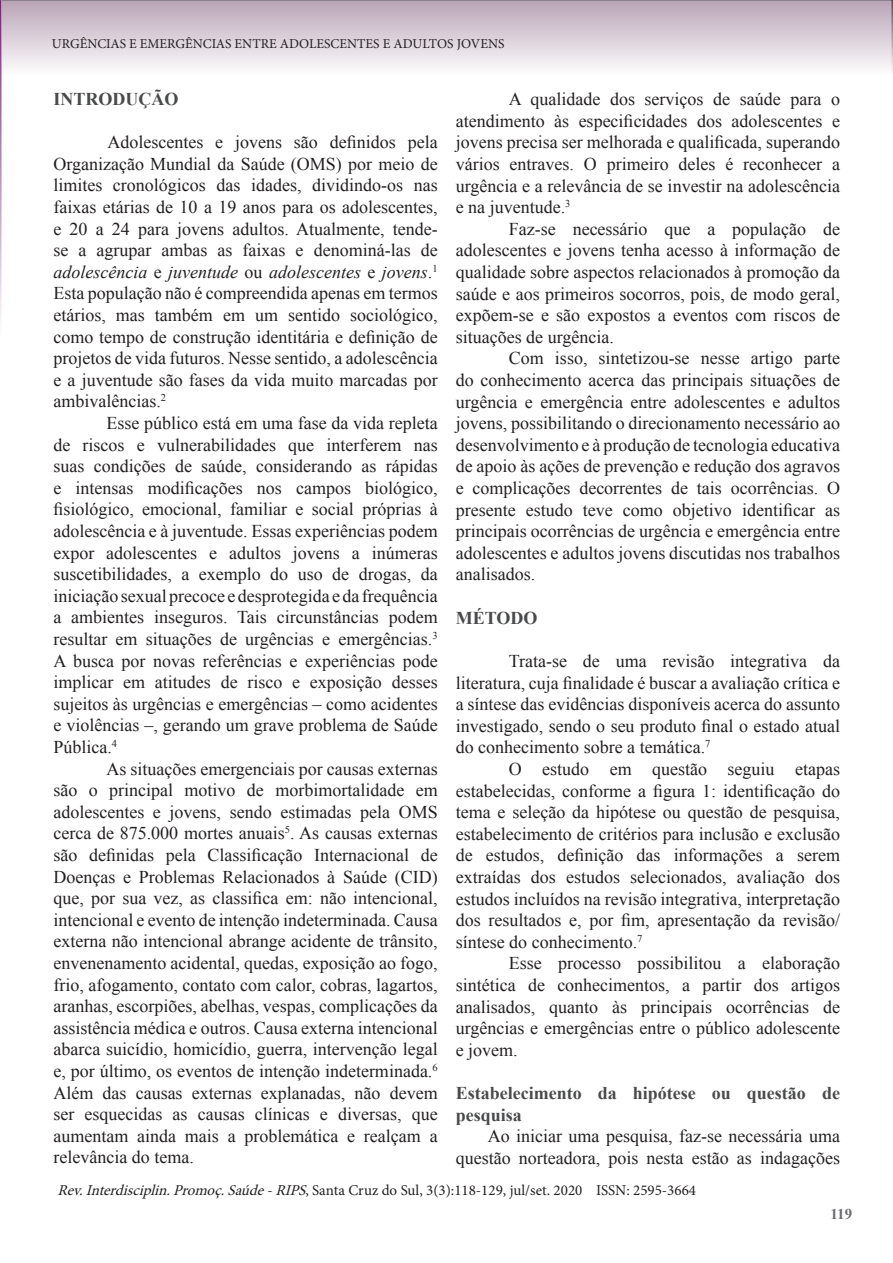
<style>
.page{position:relative;width:893px;height:1263px;background:#fff}
.page>*{position:absolute;margin:0;border:0;box-sizing:border-box;transform-origin:0 0}
.t1{font:18px/21.6px "Times New Roman";color:#231f20;text-align:justify}
.t2{font:700 18px/21.6px "Times New Roman";color:#494a4b}
.t3{font:15px "Minion Pro";color:#231f20}
.t4{font:700 15px "Times New Roman";color:#6c6d70}
.t5{font:13.5px "Minion Pro";color:#231f20}
.s1{font-style:italic}
</style>
<div class="page">
<svg style="left:1px;top:0;width:892px;height:79px"></svg>
<img style="left:0;top:0;width:1px;height:323px">
<p class="t5" style="left:52px;top:35px;width:454px">URGÊNCIAS E EMERGÊNCIAS ENTRE ADOLESCENTES E ADULTOS JOVENS</p>
<p class="t2" style="left:53px;top:88px;width:126px">INTRODUÇÃO</p>
<p class="t1" style="left:53px;top:131px;width:386px;text-indent:54px">Adolescentes e jovens são definidos pela Organização Mundial da Saúde (OMS) por meio de limites cronológicos das idades, dividindo-os nas faixas etárias de 10 a 19 anos para os adolescentes, e 20 a 24 para jovens adultos. Atualmente, tende&shy;se a agrupar ambas as faixas e denominá-las de <span class="s1">adolescência</span> e <span class="s1">juventude</span> ou <span class="s1">adolescentes</span> e <span class="s1">jovens</span>.<sup>1<br></sup>Esta população não é compreendida apenas em termos etários, mas também em um sentido sociológico, como tempo de construção identitária e definição de projetos de vida futuros. Nesse sentido, a adolescência e a juventude são fases da vida muito marcadas por ambivalências.<sup>2</sup></p>
<p class="t1" style="left:53px;top:412px;width:386px;text-indent:53px">Esse público está em uma fase da vida repleta de riscos e vulnerabilidades que interferem nas suas condições de saúde, considerando as rápidas e intensas modificações nos campos biológico, fisiológico, emocional, familiar e social próprias à adolescência e à juventude. Essas experiências podem expor adolescentes e adultos jovens a inúmeras suscetibilidades, a exemplo do uso de drogas, da iniciação sexual precoce e desprotegida e da frequência a ambientes inseguros. Tais circunstâncias podem resultar em situações de urgências e emergências.<sup>3<br></sup>A busca por novas referências e experiências pode implicar em atitudes de risco e exposição desses sujeitos às urgências e emergências – como acidentes e violências –, gerando um grave problema de Saúde Pública.<sup>4</sup></p>
<p class="t1" style="left:53px;top:757px;width:386px;text-indent:53px">As situações emergenciais por causas externas são o principal motivo de morbimortalidade em adolescentes e jovens, sendo estimadas pela OMS cerca de 875.000 mortes anuais<sup>5</sup>. As causas externas são definidas pela Classificação Internacional de Doenças e Problemas Relacionados à Saúde (CID) que, por sua vez, as classifica em: não intencional, intencional e evento de intenção indeterminada. Causa externa não intencional abrange acidente de trânsito, envenenamento acidental, quedas, exposição ao fogo, frio, afogamento, contato com calor, cobras, lagartos, aranhas, escorpiões, abelhas, vespas, complicações da assistência médica e outros. Causa externa intencional abarca suicídio, homicídio, guerra, intervenção legal e, por último, os eventos de intenção indeterminada.<sup>6<br></sup>Além das causas externas explanadas, não devem ser esquecidas as causas clínicas e diversas, que aumentam ainda mais a problemática e realçam a relevância do tema.</p>
<p class="t1" style="left:456px;top:88px;width:386px;text-indent:53px">A qualidade dos serviços de saúde para o atendimento às especificidades dos adolescentes e jovens precisa ser melhorada e qualificada, superando vários entraves. O primeiro deles é reconhecer a urgência e a relevância de se investir na adolescência e na juventude.<sup>3</sup></p>
<p class="t1" style="left:456px;top:218px;width:386px;text-indent:53px">Faz-se necessário que a população de adolescentes e jovens tenha acesso à informação de qualidade sobre aspectos relacionados à promoção da saúde e aos primeiros socorros, pois, de modo geral, expõem-se e são expostos a eventos com riscos de situações de urgência.</p>
<p class="t1" style="left:456px;top:347px;width:386px;text-indent:53px">Com isso, sintetizou-se nesse artigo parte do conhecimento acerca das principais situações de urgência e emergência entre adolescentes e adultos jovens, possibilitando o direcionamento necessário ao desenvolvimento e à produção de tecnologia educativa de apoio às ações de prevenção e redução dos agravos e complicações decorrentes de tais ocorrências. O presente estudo teve como objetivo identificar as principais ocorrências de urgência e emergência entre adolescentes e adultos jovens discutidas nos trabalhos analisados.</p>
<p class="t2" style="left:456px;top:606px;width:83px">MÉTODO</p>
<p class="t1" style="left:456px;top:650px;width:386px;text-indent:53px">Trata-se de uma revisão integrativa da literatura, cuja finalidade é buscar a avaliação crítica e a síntese das evidências disponíveis acerca do assunto investigado, sendo o seu produto final o estado atual do conhecimento sobre a temática.<sup>7</sup></p>
<p class="t1" style="left:456px;top:758px;width:386px;text-indent:53px">O estudo em questão seguiu etapas estabelecidas, conforme a figura 1: identificação do tema e seleção da hipótese ou questão de pesquisa, estabelecimento de critérios para inclusão e exclusão de estudos, definição das informações a serem extraídas dos estudos selecionados, avaliação dos estudos incluídos na revisão integrativa, interpretação dos resultados e, por fim, apresentação da revisão/ síntese do conhecimento.<sup>7</sup></p>
<p class="t1" style="left:456px;top:952px;width:386px;text-indent:53px">Esse processo possibilitou a elaboração sintética de conhecimentos, a partir dos artigos analisados, quanto às principais ocorrências de urgências e emergências entre o público adolescente e jovem.</p>
<p class="t2" style="left:456px;top:1082px;width:386px">Estabelecimento da hipótese ou questão de pesquisa</p>
<p class="t1" style="left:456px;top:1125px;width:386px;text-align:right">Ao iniciar uma pesquisa, faz-se necessária uma questão norteadora, pois nesta estão as indagações</p>
<p class="t3" style="left:57px;top:1180px;width:640px"><span class="s1">Rev.Interdisciplin.Promoç.Saúde-RIPS</span>, Santa Cruz do Sul, 3(3):118-129, jul/set. 2020 ISSN: 2595-3664</p>
<p class="t4" style="left:831px;top:1204px;width:23px">119</p>
</div>
